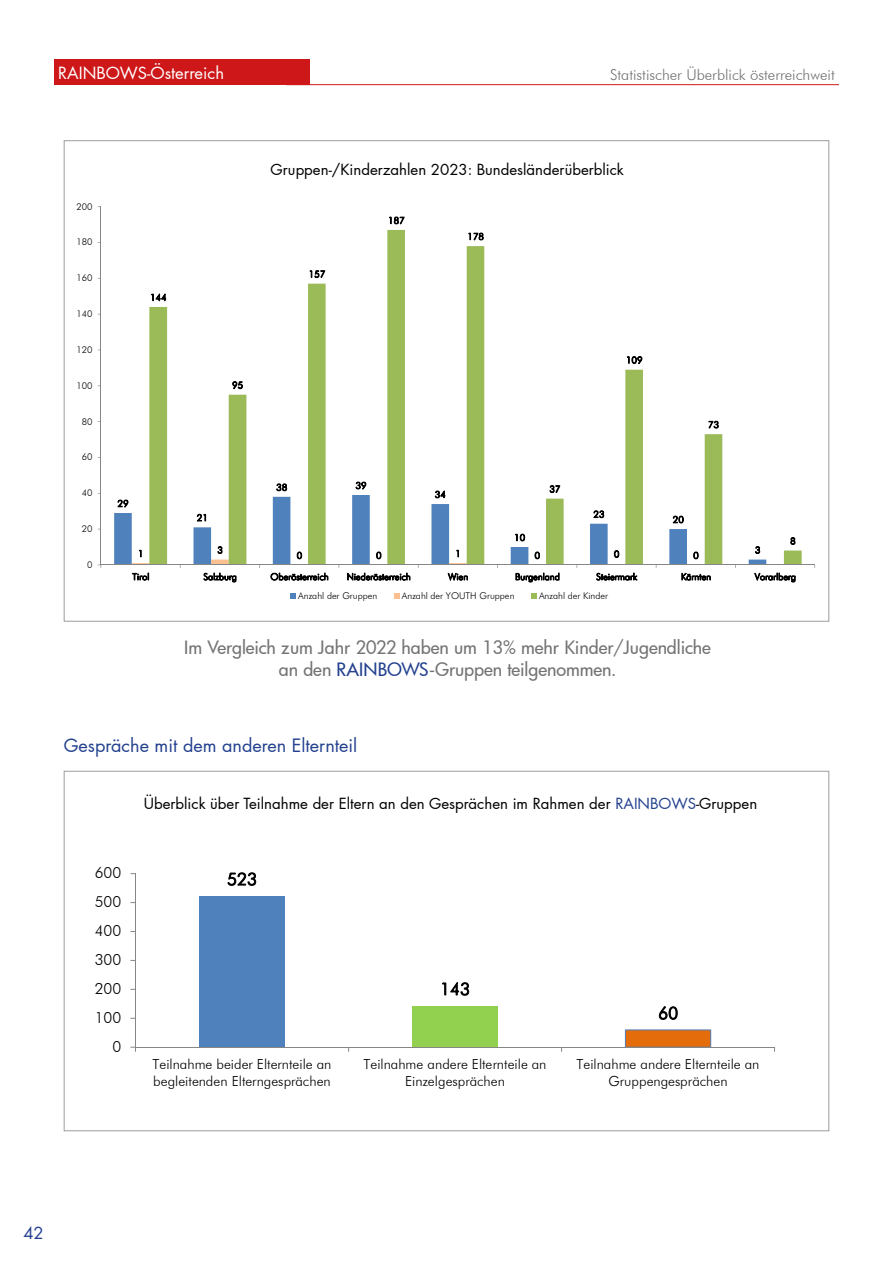
<style>
.page{position:relative;width:893px;height:1263px;background:#fff}
.page>*{position:absolute;margin:0;border:0;box-sizing:border-box;transform-origin:0 0}
.t1{font:500 18px/21.8px "Futura";letter-spacing:-.005em;color:#747373;text-align:center}
.t2{font:18px "Futura LT Pro";color:#23418e}
.t3{font:16.95px "Futura Lt BT";letter-spacing:.01em;color:#000}
.t4{font:16.5px "Futura LT Pro";color:#fff}
.t5{font:16.5px "Futura LT Pro";color:#23418e}
.t6{font:15.3px "Futura Lt BT";color:#000}
.t7{font:15px "Futura LT Pro";color:#000}
.t8{font:300 15px "Futura BT";color:#747373}
.t9{font:13.95px/16.6px "Futura Lt BT";color:#000;text-align:center}
.t10{font:9.3px "Futura Lt BT";letter-spacing:.005em;color:#000}
.s1{color:#23418e}
</style>
<div class="page">
<div style="left:54px;top:59px;width:255px;height:26px;background:#cd1719"></div>
<hr style="left:286px;top:84px;width:553px;height:1px;background:#cd1719">
<svg style="left:97px;top:206px;width:719px;height:393px"></svg>
<div style="left:299px;top:163px;width:295px;height:49px;background:#fff"></div>
<svg style="left:130px;top:873px;width:645px;height:179px"></svg>
<h3 class="t4" style="left:58px;top:62px;width:167px">RAINBOWS-Österreich</h3>
<h3 class="t8" style="left:610px;top:66px;width:226px">Statistischer Überblick österreichweit</h3>
<p class="t10" style="left:76px;top:201px;width:18px">200</p>
<p class="t10" style="left:76px;top:236px;width:18px">180</p>
<p class="t10" style="left:76px;top:272px;width:18px">160</p>
<p class="t10" style="left:76px;top:308px;width:18px">140</p>
<p class="t10" style="left:76px;top:344px;width:18px">120</p>
<p class="t10" style="left:76px;top:380px;width:18px">100</p>
<p class="t10" style="left:82px;top:416px;width:12px">80</p>
<p class="t10" style="left:82px;top:451px;width:12px">60</p>
<p class="t10" style="left:82px;top:487px;width:12px">40</p>
<p class="t10" style="left:82px;top:523px;width:12px">20</p>
<p class="t10" style="left:87px;top:559px;width:7px">0</p>
<h3 class="t7" style="left:271px;top:160px;width:355px">Gruppen-/Kinderzahlen 2023: Bundesländerüberblick</h3>
<p class="t10" style="left:150px;top:292px;width:18px">144</p>
<p class="t10" style="left:232px;top:379px;width:12px">95</p>
<p class="t10" style="left:118px;top:498px;width:12px">29</p>
<p class="t10" style="left:197px;top:512px;width:12px">21</p>
<p class="t10" style="left:138px;top:548px;width:7px">1</p>
<p class="t10" style="left:217px;top:544px;width:7px">3</p>
<p class="t10" style="left:309px;top:268px;width:18px">157</p>
<p class="t10" style="left:388px;top:215px;width:18px">187</p>
<p class="t10" style="left:467px;top:231px;width:18px">178</p>
<p class="t10" style="left:626px;top:354px;width:18px">109</p>
<p class="t10" style="left:708px;top:419px;width:12px">73</p>
<p class="t10" style="left:276px;top:482px;width:12px">38</p>
<p class="t10" style="left:356px;top:480px;width:12px">39</p>
<p class="t10" style="left:435px;top:489px;width:12px">34</p>
<p class="t10" style="left:514px;top:532px;width:12px">10</p>
<p class="t10" style="left:549px;top:483px;width:12px">37</p>
<p class="t10" style="left:593px;top:508px;width:12px">23</p>
<p class="t10" style="left:673px;top:514px;width:12px">20</p>
<p class="t10" style="left:297px;top:550px;width:7px">0</p>
<p class="t10" style="left:376px;top:550px;width:7px">0</p>
<p class="t10" style="left:455px;top:548px;width:7px">1</p>
<p class="t10" style="left:535px;top:550px;width:7px">0</p>
<p class="t10" style="left:614px;top:548px;width:7px">0</p>
<p class="t10" style="left:693px;top:550px;width:7px">0</p>
<p class="t10" style="left:755px;top:544px;width:7px">3</p>
<p class="t10" style="left:790px;top:535px;width:7px">8</p>
<p class="t10" style="left:132px;top:571px;width:19px">Tirol</p>
<p class="t10" style="left:203px;top:571px;width:35px">Salzburg</p>
<p class="t10" style="left:270px;top:571px;width:60px">Oberösterreich</p>
<p class="t10" style="left:347px;top:571px;width:65px">Niederösterreich</p>
<p class="t10" style="left:448px;top:571px;width:22px">Wien</p>
<p class="t10" style="left:515px;top:571px;width:46px">Burgenland</p>
<p class="t10" style="left:596px;top:571px;width:42px">Steiermark</p>
<p class="t10" style="left:681px;top:571px;width:32px">Kärnten</p>
<p class="t10" style="left:755px;top:571px;width:43px">Vorarlberg</p>
<p class="t10" style="left:298px;top:590px;width:81px">Anzahl der Gruppen</p>
<p class="t10" style="left:402px;top:590px;width:114px">Anzahl der YOUTH Gruppen</p>
<p class="t10" style="left:539px;top:590px;width:70px">Anzahl der Kinder</p>
<h1 class="t1" style="left:184px;top:636px;width:528px">Im Vergleich zum Jahr 2022 haben um 13% mehr Kinder/Jugendliche an den <span class="s1">RAINBOWS</span>-Gruppen teilgenommen.</h1>
<h1 class="t2" style="left:64px;top:733px;width:295px">Gespräche mit dem anderen Elternteil</h1>
<h3 class="t6" style="left:95px;top:864px;width:28px">600</h3>
<h3 class="t6" style="left:95px;top:893px;width:28px">500</h3>
<h3 class="t6" style="left:95px;top:921px;width:28px">400</h3>
<h3 class="t6" style="left:95px;top:950px;width:28px">300</h3>
<h3 class="t6" style="left:95px;top:979px;width:28px">200</h3>
<h3 class="t6" style="left:95px;top:1008px;width:28px">100</h3>
<h3 class="t6" style="left:112px;top:1037px;width:10px">0</h3>
<h3 class="t7" style="left:144px;top:793px;width:615px">Überblick über Teilnahme der Eltern an den Gesprächen im Rahmen der <span class="s1">RAINBOWS</span>-Gruppen</h3>
<h2 class="t3" style="left:227px;top:869px;width:31px">523</h2>
<h2 class="t3" style="left:440px;top:979px;width:31px">143</h2>
<h2 class="t3" style="left:658px;top:1003px;width:21px">60</h2>
<h3 class="t9" style="left:152px;top:1056px;width:180px;text-align:left">Teilnahme beider Elternteile an begleitenden Elterngesprächen</h3>
<h3 class="t9" style="left:364px;top:1056px;width:184px">Teilnahme andere Elternteile an<br>Einzelgesprächen</h3>
<h3 class="t9" style="left:577px;top:1056px;width:184px">Teilnahme andere Elternteile an<br>Gruppengesprächen</h3>
<h3 class="t5" style="left:23px;top:1222px;width:22px">42</h3>
</div>
